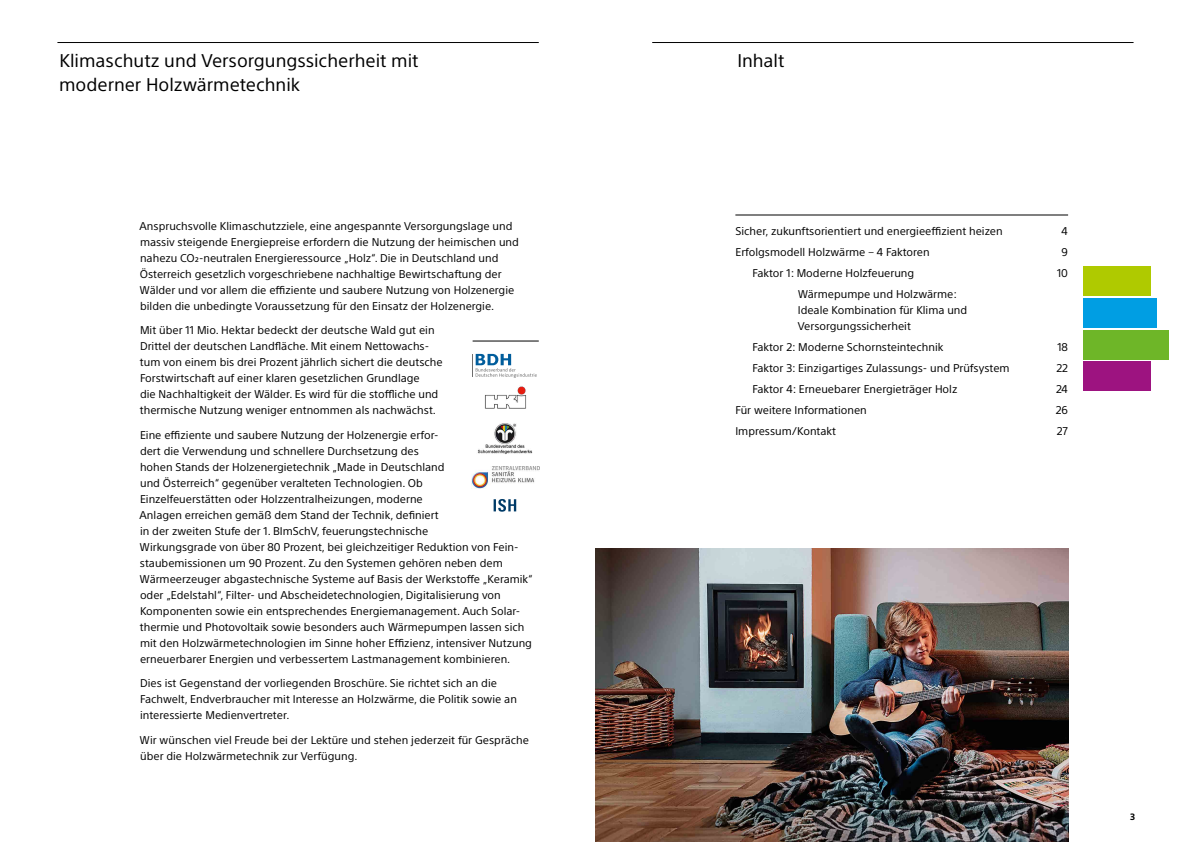
<style>
.page{position:relative;width:1191px;height:842px;background:#fff}
.page>*{position:absolute;margin:0;border:0;box-sizing:border-box;transform-origin:0 0}
.t1{font:18px "SST";color:#000}
.t2{font:11px/16px "SST";color:#000}
.t3{font:700 9px "SST";color:#000}
</style>
<div class="page">
<img style="left:595px;top:549px;width:473px;height:293px">
<div style="left:1083px;top:266px;width:67px;height:30px;background:#afca00"></div>
<div style="left:1083px;top:298px;width:74px;height:30px;background:#009ee3"></div>
<div style="left:1083px;top:330px;width:86px;height:29px;background:#6eb628"></div>
<div style="left:1083px;top:362px;width:67px;height:29px;background:#9d1380"></div>
<hr style="left:57px;top:42px;width:482px;height:1px;background:#000">
<hr style="left:652px;top:42px;width:481px;height:1px;background:#000">
<hr style="left:735px;top:215px;width:333px;height:1px;background:#000">
<hr style="left:472px;top:341px;width:67px;height:1px;background:#000">
<svg style="left:472px;top:354px;width:65px;height:24px"></svg>
<img style="left:484px;top:386px;width:43px;height:23px">
<img style="left:477px;top:423px;width:56px;height:31px">
<img style="left:471px;top:466px;width:68px;height:23px">
<svg style="left:493px;top:499px;width:23px;height:13px"></svg>
<h1 class="t1" style="left:59px;top:50px;width:361px">Klimaschutz und Versorgungssicherheit mit</h1>
<h1 class="t1" style="left:737px;top:50px;width:49px">Inhalt</h1>
<h1 class="t1" style="left:59px;top:74px;width:242px">moderner Holzwärmetechnik</h1>
<p class="t2" style="left:140px;top:218px;width:381px">Anspruchsvolle Klimaschutzziele, eine angespannte Versorgungslage und massiv steigende Energiepreise erfordern die Nutzung der heimischen und nahezu CO2-neutralen Energieressource „Holz“. Die in Deutschland und Österreich gesetzlich vorgeschriebene nachhaltige Bewirtschaftung der Wälder und vor allem die effiziente und saubere Nutzung von Holzenergie bilden die unbedingte Voraussetzung für den Einsatz der Holzenergie.</p>
<p class="t2" style="left:140px;top:322px;width:304px">Mit über 11 Mio. Hektar bedeckt der deutsche Wald gut ein Drittel der deutschen Landfläche. Mit einem Nettowachs&shy;tum von einem bis drei Prozent jährlich sichert die deutsche Forstwirtschaft auf einer klaren gesetzlichen Grundlage<br>die Nachhaltigkeit der Wälder. Es wird für die stoffliche und thermische Nutzung weniger entnommen als nachwächst.</p>
<p class="t2" style="left:140px;top:427px;width:395px">Eine effiziente und saubere Nutzung der Holzenergie erfor-<br>dert die Verwendung und schnellere Durchsetzung des<br>hohen Stands der Holzenergietechnik „Made in Deutschland<br>und Österreich“ gegenüber veralteten Technologien. Ob<br>Einzelfeuerstätten oder Holzzentralheizungen, moderne<br>Anlagen erreichen gemäß dem Stand der Technik, definiert<br>in der zweiten Stufe der 1. BImSchV, feuerungstechnische<br>Wirkungsgrade von über 80 Prozent, bei gleichzeitiger Reduktion von Fein&shy;staubemissionen um 90 Prozent. Zu den Systemen gehören neben dem Wärmeerzeuger abgastechnische Systeme auf Basis der Werkstoffe „Keramik“ oder „Edelstahl“, Filter- und Abscheidetechnologien, Digitalisierung von Komponenten sowie ein entsprechendes Energiemanagement. Auch Solar&shy;thermie und Photovoltaik sowie besonders auch Wärmepumpen lassen sich mit den Holzwärmetechnologien im Sinne hoher Effizienz, intensiver Nutzung erneuerbarer Energien und verbessertem Lastmanagement kombinieren.</p>
<p class="t2" style="left:140px;top:675px;width:378px">Dies ist Gegenstand der vorliegenden Broschüre. Sie richtet sich an die<br>Fachwelt, Endverbraucher mit Interesse an Holzwärme, die Politik sowie an interessierte Medienvertreter.</p>
<p class="t2" style="left:140px;top:732px;width:391px">Wir wünschen viel Freude bei der Lektüre und stehen jederzeit für Gespräche über die Holzwärmetechnik zur Verfügung.</p>
<p class="t2" style="left:735px;top:222px;width:269px">Sicher, zukunftsorientiert und energieeffizient heizen</p>
<p class="t2" style="left:735px;top:243px;width:196px">Erfolgsmodell Holzwärme – 4 Faktoren</p>
<p class="t2" style="left:752px;top:264px;width:163px">Faktor 1: Moderne Holzfeuerung</p>
<p class="t2" style="left:797px;top:285px;width:161px">Wärmepumpe und Holzwärme:</p>
<p class="t2" style="left:797px;top:301px;width:171px">Ideale Kombination für Klima und<br>Versorgungssicherheit</p>
<p class="t2" style="left:752px;top:339px;width:192px">Faktor 2: Moderne Schornsteintechnik</p>
<p class="t2" style="left:752px;top:360px;width:259px">Faktor 3: Einzigartiges Zulassungs- und Prüfsystem</p>
<p class="t2" style="left:752px;top:381px;width:206px">Faktor 4: Erneuebarer Energieträger Holz</p>
<p class="t2" style="left:735px;top:401px;width:133px">Für weitere Informationen</p>
<p class="t2" style="left:735px;top:422px;width:102px">Impressum/Kontakt</p>
<p class="t2" style="left:1057px;top:220px;width:13px;line-height:21px;text-align:center">4<br>9<br>10</p>
<p class="t2" style="left:1056px;top:336px;width:14px;line-height:21px;text-align:justify">18<br>22<br>24<br>26<br>27</p>
<p class="t3" style="left:1130px;top:811px;width:7px">3</p>
</div>
